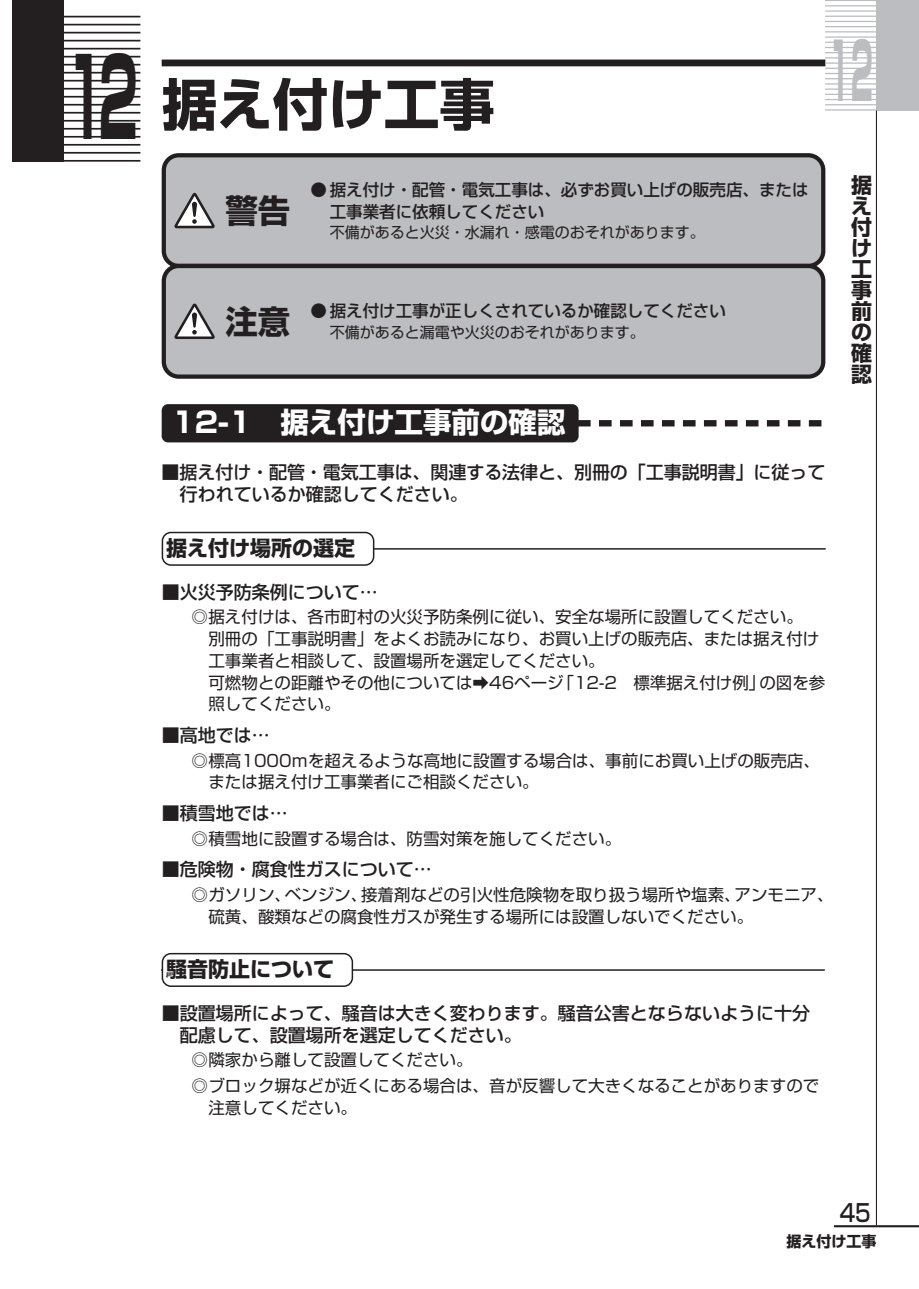
<style>
.page{position:relative;width:919px;height:1289px;background:#fff}
.page>*{position:absolute;margin:0;border:0;box-sizing:border-box;transform-origin:0 0}
.t1{font:700 78px "Shin Go Pro";color:#bcbdc0;scale:.35 1}
.t2{font:700 55.5px "Shin Go Pro";color:#231f20}
.t3{font:700 32.4px "Shin Go Pro";color:#231f20}
.t4{font:700 28.5px "Shin Go Pro";color:#fff}
.t5{font:500 24px "Shin Go Pro";color:#231f20;scale:.85 1}
.t6{font:700 21px/21px "Shin Go Pro";color:#231f20;text-align:justify}
.t7{font:500 18px/21.8px "Shin Go Pro";color:#231f20}
.t8{font:16.5px/21.8px "Shin Go Pro";color:#231f20}
.t9{font:500 16.5px/21.8px "Shin Go Pro";color:#231f20}
.t10{font:15px "Shin Go Pro";color:#231f20}
.t11{font:700 15px "Shin Go Pro";color:#231f20}
.s1{font-size:108px}
</style>
<div class="page">
<hr style="left:833px;top:1225px;width:85px;height:2px;background:#231f20">
<div style="left:162px;top:60px;width:663px;height:6px;background:#231f20"></div>
<div style="left:876px;top:0;width:42px;height:111px;background:#bcbdc0"></div>
<div style="left:13px;top:0;width:51px;height:162px;background:#231f20"></div>
<hr style="left:42px;top:16px;width:98px;height:1px;background:#231f20">
<hr style="left:42px;top:24px;width:98px;height:1px;background:#231f20">
<hr style="left:42px;top:32px;width:98px;height:1px;background:#231f20">
<hr style="left:42px;top:40px;width:98px;height:1px;background:#231f20">
<hr style="left:42px;top:48px;width:98px;height:1px;background:#231f20">
<hr style="left:42px;top:56px;width:98px;height:1px;background:#231f20">
<hr style="left:42px;top:64px;width:98px;height:1px;background:#231f20">
<hr style="left:42px;top:72px;width:98px;height:1px;background:#231f20">
<hr style="left:42px;top:80px;width:98px;height:2px;background:#231f20">
<hr style="left:42px;top:88px;width:98px;height:2px;background:#231f20">
<hr style="left:42px;top:96px;width:98px;height:2px;background:#231f20">
<hr style="left:42px;top:104px;width:98px;height:2px;background:#231f20">
<hr style="left:42px;top:112px;width:98px;height:2px;background:#231f20">
<hr style="left:42px;top:120px;width:98px;height:2px;background:#231f20">
<hr style="left:42px;top:128px;width:98px;height:2px;background:#231f20">
<hr style="left:42px;top:136px;width:98px;height:2px;background:#231f20">
<hr style="left:42px;top:144px;width:98px;height:2px;background:#231f20">
<hr style="left:42px;top:152px;width:98px;height:2px;background:#231f20">
<hr style="left:42px;top:160px;width:98px;height:2px;background:#231f20">
<hr style="left:825px;top:16px;width:52px;height:1px;background:#bcbdc0">
<hr style="left:825px;top:21px;width:52px;height:1px;background:#bcbdc0">
<hr style="left:825px;top:26px;width:52px;height:1px;background:#bcbdc0">
<hr style="left:825px;top:31px;width:52px;height:1px;background:#bcbdc0">
<hr style="left:825px;top:37px;width:52px;height:1px;background:#bcbdc0">
<hr style="left:825px;top:42px;width:52px;height:1px;background:#bcbdc0">
<hr style="left:825px;top:47px;width:52px;height:1px;background:#bcbdc0">
<hr style="left:825px;top:52px;width:52px;height:1px;background:#bcbdc0">
<hr style="left:825px;top:57px;width:52px;height:1px;background:#bcbdc0">
<hr style="left:825px;top:63px;width:52px;height:1px;background:#bcbdc0">
<hr style="left:825px;top:68px;width:52px;height:1px;background:#bcbdc0">
<hr style="left:825px;top:73px;width:52px;height:1px;background:#bcbdc0">
<hr style="left:825px;top:78px;width:52px;height:1px;background:#bcbdc0">
<hr style="left:825px;top:83px;width:52px;height:1px;background:#bcbdc0">
<hr style="left:825px;top:89px;width:52px;height:1px;background:#bcbdc0">
<hr style="left:825px;top:94px;width:52px;height:1px;background:#bcbdc0">
<hr style="left:825px;top:99px;width:52px;height:1px;background:#bcbdc0">
<hr style="left:825px;top:104px;width:52px;height:1px;background:#bcbdc0">
<hr style="left:825px;top:109px;width:52px;height:1px;background:#bcbdc0">
<hr style="left:825px;top:11px;width:52px;height:1px;background:#bcbdc0">
<hr style="left:825px;top:5px;width:52px;height:1px;background:#bcbdc0">
<hr style="left:825px;top:0;width:52px;height:1px;background:#bcbdc0">
<hr style="left:875px;top:111px;width:1px;height:1114px;background:#231f20">
<hr style="left:162px;top:548px;width:663px;height:1px;background:#231f20">
<hr style="left:161px;top:969px;width:663px;height:1px;background:#231f20">
<svg style="left:578px;top:420px;width:243px;height:6px"></svg>
<div style="left:162px;top:404px;width:416px;height:38px;background:#231f20;border-radius:6px"></div>
<div style="left:162px;top:532px;width:211px;height:33px;background:#fff;border-radius:9px"></div>
<div style="left:162px;top:531px;width:212px;height:35px;border:2px solid #231f20;border-radius:9px"></div>
<div style="left:162px;top:953px;width:190px;height:33px;background:#fff;border-radius:9px"></div>
<div style="left:162px;top:952px;width:191px;height:34px;border:2px solid #231f20;border-radius:9px"></div>
<div style="left:164px;top:155px;width:659px;height:111px;background:#bcbdc0;border-radius:15px"></div>
<div style="left:162px;top:153px;width:663px;height:115px;border:4px solid #231f20;border-radius:15px"></div>
<svg style="left:174px;top:193px;width:41px;height:35px"></svg>
<div style="left:164px;top:266px;width:659px;height:110px;background:#bcbdc0;border-radius:15px"></div>
<div style="left:162px;top:264px;width:663px;height:115px;border:4px solid #231f20;border-radius:15px"></div>
<svg style="left:174px;top:303px;width:41px;height:36px"></svg>
<h2 class="t2" style="left:66px;top:60px;width:430px"><span class="s1">12</span> 据え付け工事</h2>
<h1 class="t1" style="left:828px;top:10px;width:129px">12</h1>
<h3 class="t3" style="left:225px;top:185px;width:66px">警告</h3>
<p class="t9" style="left:330px;top:177px;width:480px;text-indent:-19px">● 据え付け・配管・電気工事は、必ずお買い上げの販売店、または工事業者に依頼してください</p>
<p class="t10" style="left:330px;top:220px;width:376px">不備があると火災・水漏れ・感電のおそれがあります。</p>
<p class="t9" style="left:310px;top:298px;width:417px">● 据え付け工事が正しくされているか確認してください</p>
<p class="t10" style="left:225px;top:320px;width:421px"><sup>注意</sup> 不備があると漏電や火災のおそれがあります。</p>
<h3 class="t4" style="left:172px;top:400px;width:395px">12-1　据え付け工事前の確認</h3>
<p class="t7" style="left:180px;top:459px;width:647px;text-indent:-18px">■据え付け・配管・電気工事は、関連する法律と、別冊の「工事説明書」に従って行われているか確認してください。</p>
<p class="t6" style="left:166px;top:535px;width:190px">据え付け場所の選定</p>
<p class="t7" style="left:162px;top:578px;width:217px">■火災予防条例について…</p>
<p class="t8" style="left:208px;top:604px;width:618px;text-indent:-17px">◎据え付けは、各市町村の火災予防条例に従い、安全な場所に設置してください。<br>別冊の「工事説明書」をよくお読みになり、お買い上げの販売店、または据え付け工事業者と相談して、設置場所を選定してください。<br>可燃物との距離やその他については➡46ページ「12-2　標準据え付け例」の図を参照してください。</p>
<p class="t7" style="left:162px;top:722px;width:109px">■高地では…</p>
<p class="t8" style="left:208px;top:747px;width:613px;text-indent:-17px">◎標高1000ｍを超えるような高地に設置する場合は、事前にお買い上げの販売店、または据え付け工事業者にご相談ください。</p>
<p class="t7" style="left:162px;top:800px;width:127px">■積雪地では…</p>
<p class="t8" style="left:191px;top:825px;width:431px">◎積雪地に設置する場合は、防雪対策を施してください。</p>
<p class="t7" style="left:162px;top:856px;width:272px">■危険物・腐食性ガスについて…</p>
<p class="t8" style="left:208px;top:881px;width:626px;text-indent:-17px">◎ガソリン、ベンジン、接着剤などの引火性危険物を取り扱う場所や塩素、アンモニア、硫黄、酸類などの腐食性ガスが発生する場所には設置しないでください。</p>
<p class="t6" style="left:166px;top:956px;width:169px">騒音防止について</p>
<p class="t7" style="left:180px;top:999px;width:631px;text-indent:-18px">■設置場所によって、騒音は大きく変わります。騒音公害とならないように十分配慮して、設置場所を選定してください。</p>
<p class="t8" style="left:191px;top:1045px;width:629px;line-height:26px">◎隣家から離して設置してください。<br>◎ブロック塀などが近くにある場合は、音が反響して大きくなることがありますので</p>
<p class="t8" style="left:208px;top:1094px;width:150px">注意してください。</p>
<p class="t6" style="left:851px;top:172px;width:22px">据え付け工事前の確認</p>
<h3 class="t5" style="left:839px;top:1192px;width:38px">45</h3>
<p class="t11" style="left:786px;top:1229px;width:91px">据え付け工事</p>
</div>
